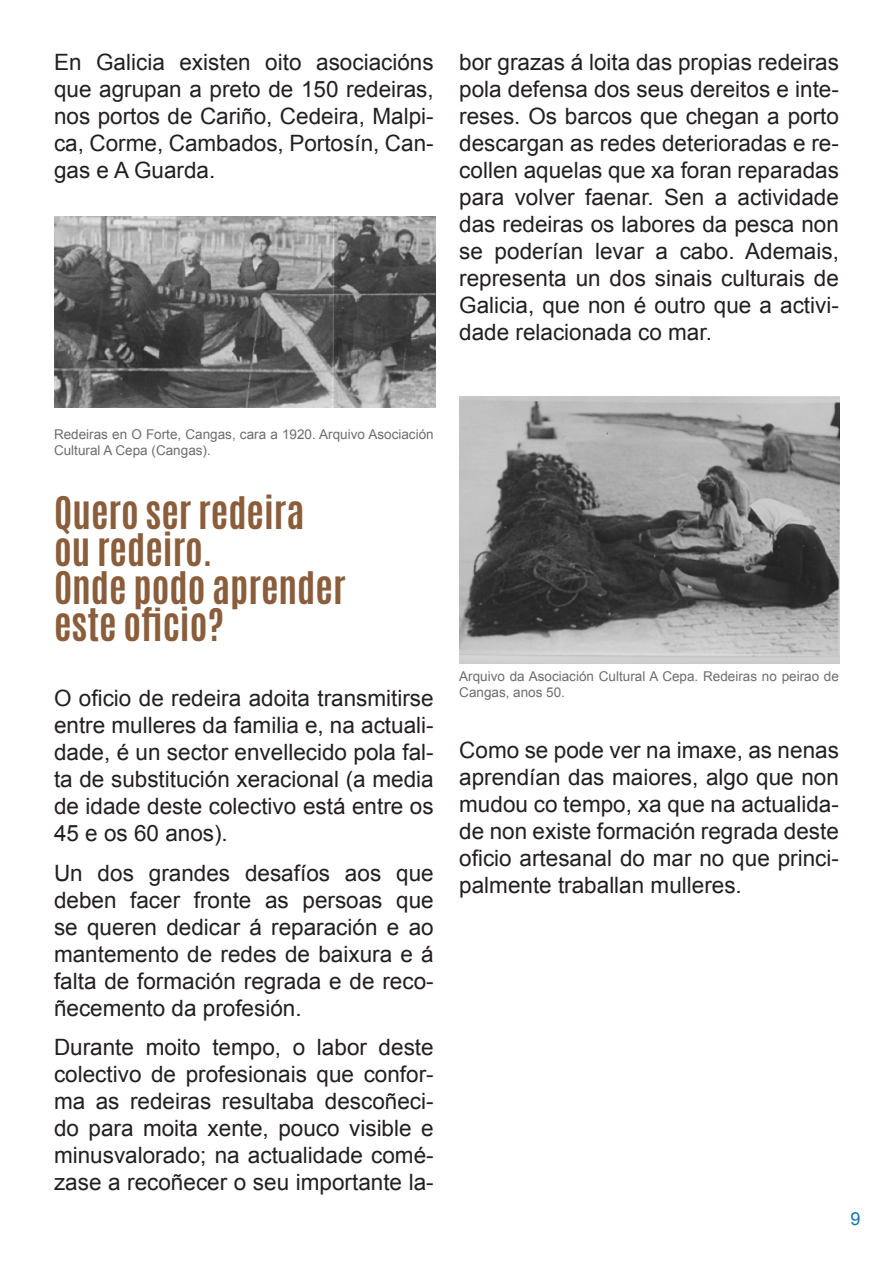
<style>
.page{position:relative;width:893px;height:1263px;background:#fff}
.page>*{position:absolute;margin:0;border:0;box-sizing:border-box;transform-origin:0 0}
.t1{font:700 37.5px/37.5px "Antonio";color:#8a5d3b}
.t2{font:22.5px/27px "Arial";color:#231f20;text-align:justify}
.t3{font:18px "Arial";color:#1074bc}
.t4{font:13.5px/16.2px "Arial";color:#6c6d70}
</style>
<div class="page">
<img style="left:54px;top:217px;width:381px;height:191px">
<img style="left:459px;top:396px;width:380px;height:267px">
<p class="t2" style="left:54px;top:49px;width:381px">En Galicia existen oito asociacións que agrupan a preto de 150 redeiras, nos portos de Cariño, Cedeira, Malpi&shy;ca, Corme, Cambados, Portosín, Can&shy;gas e A Guarda.</p>
<p class="t2" style="left:459px;top:49px;width:381px">bor grazas á loita das propias redeiras pola defensa dos seus dereitos e inte&shy;reses. Os barcos que chegan a porto descargan as redes deterioradas e re&shy;collen aquelas que xa foran reparadas para volver faenar. Sen a actividade das redeiras os labores da pesca non se poderían levar a cabo. Ademais, representa un dos sinais culturais de Galicia, que non é outro que a activi&shy;dade relacionada co mar.</p>
<p class="t4" style="left:54px;top:426px;width:381px">Redeiras en O Forte, Cangas, cara a 1920. Arquivo Asociación<br>Cultural A Cepa (Cangas).</p>
<h1 class="t1" style="left:54px;top:494px;width:293px">Quero ser redeira ou redeiro.<br>Onde podo aprender este oficio?</h1>
<p class="t2" style="left:54px;top:684px;width:381px">O oficio de redeira adoita transmitirse entre mulleres da familia e, na actuali&shy;dade, é un sector envellecido pola fal&shy;ta de substitución xeracional (a media de idade deste colectivo está entre os 45 e os 60 anos).</p>
<p class="t2" style="left:54px;top:859px;width:381px">Un dos grandes desafíos aos que deben facer fronte as persoas que se queren dedicar á reparación e ao mantemento de redes de baixura e á falta de formación regrada e de reco&shy;ñecemento da profesión.</p>
<p class="t2" style="left:54px;top:1034px;width:381px">Durante moito tempo, o labor deste colectivo de profesionais que confor&shy;ma as redeiras resultaba descoñeci&shy;do para moita xente, pouco visible e minusvalorado; na actualidade comé&shy;zase a recoñecer o seu importante la-</p>
<p class="t4" style="left:459px;top:668px;width:381px">Arquivo da Asociación Cultural A Cepa. Redeiras no peirao de<br>Cangas, anos 50.</p>
<p class="t2" style="left:459px;top:737px;width:381px">Como se pode ver na imaxe, as nenas aprendían das maiores, algo que non mudou co tempo, xa que na actualida&shy;de non existe formación regrada deste oficio artesanal do mar no que princi&shy;palmente traballan mulleres.</p>
<p class="t3" style="left:850px;top:1207px;width:12px">9</p>
</div>
